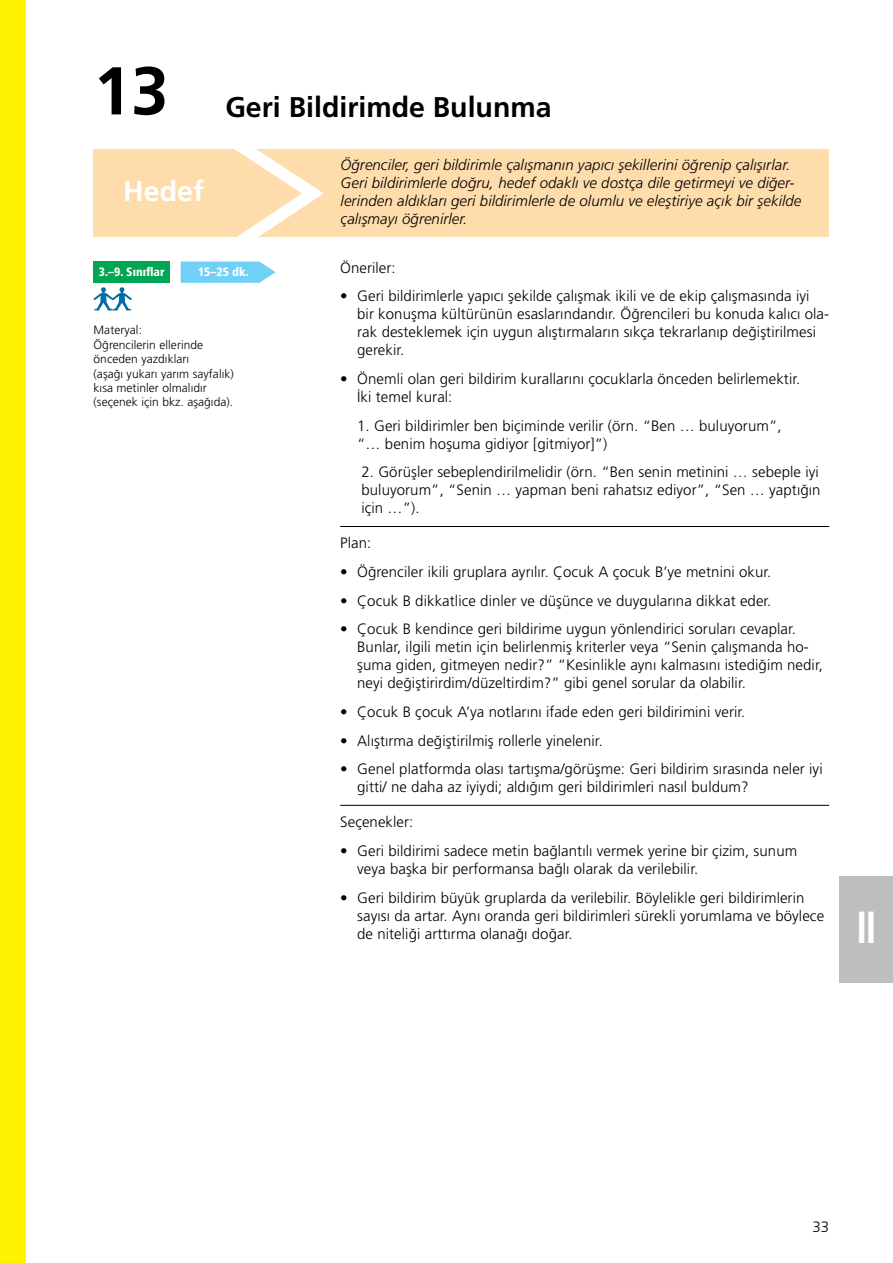
<style>
.page{position:relative;width:893px;height:1263px;background:#fff}
.page>*{position:absolute;margin:0;border:0;box-sizing:border-box;transform-origin:0 0}
.t1{font:700 67.5px "Frutiger LT Pro";color:#000}
.t2{font:700 condensed 45px "Frutiger";color:#fff;scale:.9 1}
.t3{font:700 28.5px "Frutiger LT Pro";color:#000}
.t4{font:700 28.5px "Frutiger LT Pro";color:#fff}
.t5{font:300 15px/18px "Frutiger LT Pro";letter-spacing:.005em;color:#000}
.t6{font:italic 300 15px/18px "Frutiger LT Pro";letter-spacing:.005em;color:#000}
.t7{font:300 12px/14.4px "Frutiger LT Pro";letter-spacing:.005em;color:#000}
.t8{font:900 condensed 12px "Frutiger LT Pro";color:#fff}
</style>
<div class="page">
<div style="left:840px;top:876px;width:53px;height:106px;background:#bcbec0"></div>
<div style="left:94px;top:149px;width:735px;height:88px;background:#ffdcac"></div>
<hr style="left:340px;top:526px;width:489px;height:1px;background:#000">
<hr style="left:340px;top:805px;width:489px;height:1px;background:#000">
<svg style="left:93px;top:287px;width:39px;height:23px"></svg>
<svg style="left:181px;top:149px;width:143px;height:134px"></svg>
<div style="left:94px;top:262px;width:76px;height:21px;background:#00a651"></div>
<div style="left:0;top:0;width:26px;height:1263px;background:#fff200"></div>
<h1 class="t1" style="left:94px;top:51px;width:77px">13</h1>
<h3 class="t4" style="left:123px;top:174px;width:82px">Hedef</h3>
<h3 class="t3" style="left:225px;top:90px;width:328px">Geri Bildirimde Bulunma</h3>
<p class="t6" style="left:341px;top:155px;width:462px">Öğrenciler, geri bildirimle çalışmanın yapıcı şekillerini öğrenip çalışırlar.<br>Geri bildirimlerle doğru, hedef odaklı ve dostça dile getirmeyi ve diğer&shy;lerinden aldıkları geri bildirimlerle de olumlu ve eleştiriye açık bir şekilde çalışmayı öğrenirler.</p>
<p class="t8" style="left:99px;top:265px;width:67px">3.–9. Sınıflar</p>
<p class="t8" style="left:198px;top:265px;width:52px">15–25 dk.</p>
<p class="t7" style="left:94px;top:323px;width:142px">Materyal:<br>Öğrencilerin ellerinde önceden yazdıkları<br>(aşağı yukarı yarım sayfalık) kısa metinler olmalıdır (seçenek için bkz. aşağıda).</p>
<p class="t5" style="left:340px;top:259px;width:57px">Öneriler:</p>
<p class="t5" style="left:357px;top:287px;width:473px;text-indent:-17px">• Geri bildirimlerle yapıcı şekilde çalışmak ikili ve de ekip çalışmasında iyi bir konuşma kültürünün esaslarındandır. Öğrencileri bu konuda kalıcı ola&shy;rak desteklemek için uygun alıştırmaların sıkça tekrarlanıp değiştirilmesi gerekir.</p>
<p class="t5" style="left:357px;top:370px;width:445px;text-indent:-17px">• Önemli olan geri bildirim kurallarını çocuklarla önceden belirlemektir.<br>İki temel kural:</p>
<p class="t5" style="left:357px;top:417px;width:426px">1. Geri bildirimler ben biçiminde verilir (örn. “Ben … buluyorum”, “… benim hoşuma gidiyor [gitmiyor]”)</p>
<p class="t5" style="left:361px;top:463px;width:461px">2. Görüşler sebeplendirilmelidir (örn. “Ben senin metinini … sebeple iyi buluyorum”, “Senin … yapman beni rahatsız ediyor”, “Sen … yaptığın için …”).</p>
<p class="t5" style="left:340px;top:534px;width:33px">Plan:</p>
<p class="t5" style="left:340px;top:563px;width:433px">• Öğrenciler ikili gruplara ayrılır. Çocuk A çocuk B’ye metnini okur.</p>
<p class="t5" style="left:340px;top:592px;width:433px">• Çocuk B dikkatlice dinler ve düşünce ve duygularına dikkat eder.</p>
<p class="t5" style="left:357px;top:620px;width:467px;text-indent:-17px">• Çocuk B kendince geri bildirime uygun yönlendirici soruları cevaplar.<br>Bunlar, ilgili metin için belirlenmiş kriterler veya “Senin çalışmanda ho&shy;şuma giden, gitmeyen nedir?” “Kesinlikle aynı kalmasını istediğim nedir, neyi değiştirirdim/düzeltirdim?” gibi genel sorular da olabilir.</p>
<p class="t5" style="left:340px;top:703px;width:407px">• Çocuk B çocuk A’ya notlarını ifade eden geri bildirimini verir.</p>
<p class="t5" style="left:340px;top:731px;width:264px">• Alıştırma değiştirilmiş rollerle yinelenir.</p>
<p class="t5" style="left:357px;top:760px;width:467px;text-indent:-17px">• Genel platformda olası tartışma/görüşme: Geri bildirim sırasında neler iyi gitti/ ne daha az iyiydi; aldığım geri bildirimleri nasıl buldum?</p>
<p class="t5" style="left:340px;top:813px;width:75px">Seçenekler:</p>
<p class="t5" style="left:357px;top:842px;width:442px;text-indent:-17px">• Geri bildirimi sadece metin bağlantılı vermek yerine bir çizim, sunum veya başka bir performansa bağlı olarak da verilebilir.</p>
<p class="t5" style="left:357px;top:888px;width:468px;text-indent:-17px">• Geri bildirim büyük gruplarda da verilebilir. Böylelikle geri bildirimlerin sayısı da artar. Aynı oranda geri bildirimleri sürekli yorumlama ve böylece de niteliği arttırma olanağı doğar.</p>
<h2 class="t2" style="left:856px;top:900px;width:24px">II</h2>
<p class="t5" style="left:812px;top:1217px;width:18px">33</p>
</div>
